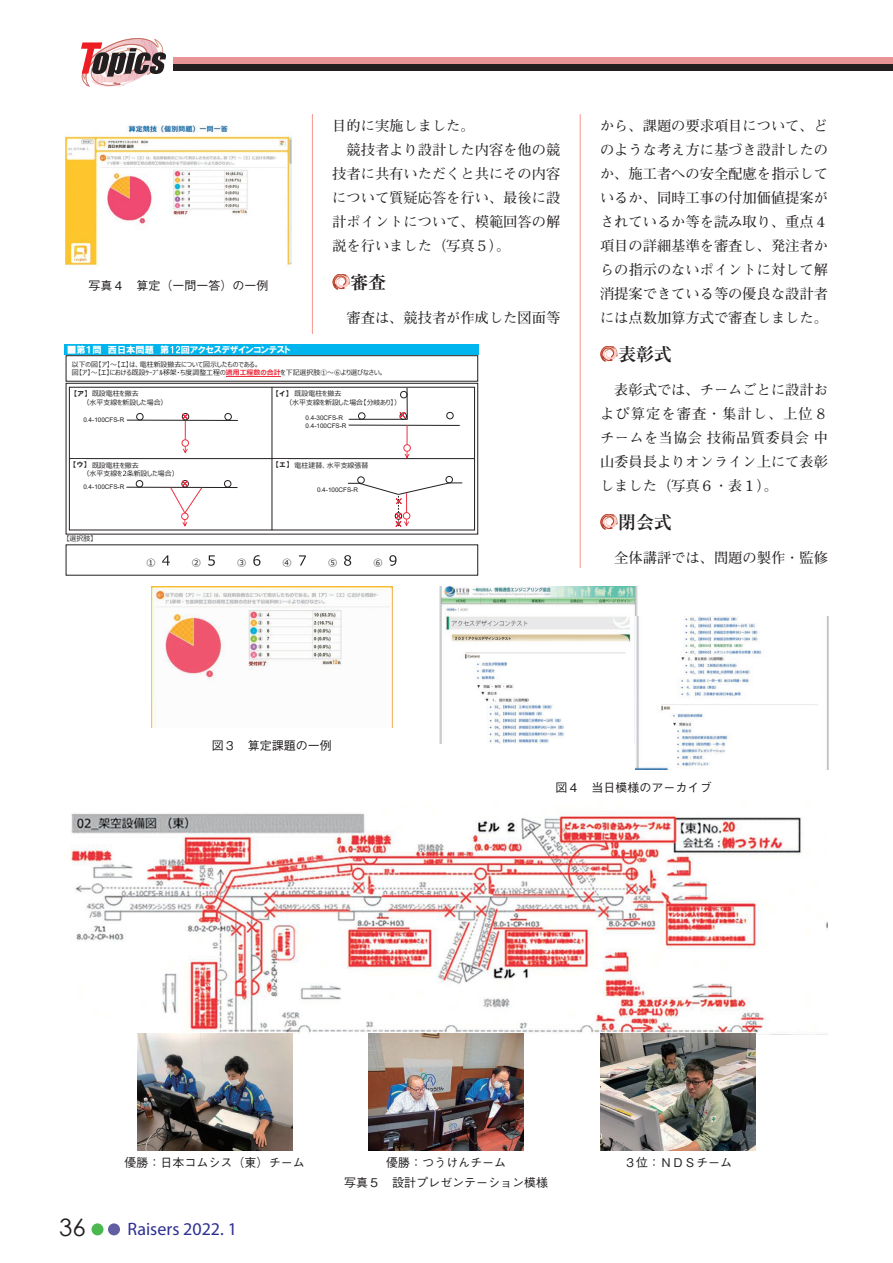
<style>
.page{position:relative;width:893px;height:1263px;background:#fff}
.page>*{position:absolute;margin:0;border:0;box-sizing:border-box;transform-origin:0 0}
.t1{font:24px "Century Gothic";color:#231f20}
.t2{font:18px "Myriad Pro";color:#2e3092}
.大見出し-1行{font:700 18px "Ryumin Pr 6 N";color:#231f20}
.本文{font:700 14.25px/24px "Futo Min A101 Pr 6 N";color:#231f20;text-align:justify}
.t3{font:500 12px "Gothic BBB Pr 6 N";color:#231f20}
.t4{font:9.15px "HGP Soei Kakugothic UB";color:#fff}
.t5{font:9.15px "Meiryo UI";color:#231f20}
.t6{font:6.9px/8.2px "Meiryo UI";color:#231f20}
.t7{font:6.9px "HGP Soei Kakugothic UB";color:#231f20}
.t8{font:6.45px "Arial";letter-spacing:-.005em;color:#231f20}
.t9{font:6.3px "Arial";color:#231f20}
.s1{font-weight:700;color:#ee2f3f}
</style>
<div class="page">
<div style="left:92px;top:1223px;width:12px;height:12px;background:#4ab84f;border-radius:50%"></div>
<div style="left:108px;top:1223px;width:12px;height:12px;background:#635ea3;border-radius:50%"></div>
<div style="left:173px;top:58px;width:720px;height:6px;background:#e89395"></div>
<div style="left:173px;top:64px;width:720px;height:6px;background:#231f20"></div>
<svg style="left:81px;top:38px;width:85px;height:49px"></svg>
<hr style="left:312px;top:114px;width:1px;height:1079px;background:#f5968e">
<hr style="left:580px;top:114px;width:1px;height:1079px;background:#f5968e">
<svg style="left:333px;top:274px;width:17px;height:15px"></svg>
<svg style="left:601px;top:346px;width:16px;height:15px"></svg>
<svg style="left:601px;top:514px;width:16px;height:15px"></svg>
<div style="left:64px;top:334px;width:496px;height:863px;background:#fff"></div>
<div style="left:560px;top:568px;width:268px;height:627px;background:#fff"></div>
<img style="left:66px;top:125px;width:225px;height:142px">
<div style="left:64px;top:344px;width:415px;height:10px;background:#00b5ed"></div>
<svg style="left:171px;top:346px;width:9px;height:7px"></svg>
<div style="left:66px;top:355px;width:412px;height:27px;border:1px solid #231f20"></div>
<hr style="left:226px;top:376px;width:55px;height:1px;background:#ee2f3f">
<div style="left:66px;top:383px;width:412px;height:151px;border:1px solid #231f20"></div>
<svg style="left:162px;top:555px;width:8px;height:11px"></svg>
<svg style="left:208px;top:555px;width:7px;height:11px"></svg>
<svg style="left:253px;top:555px;width:7px;height:11px"></svg>
<svg style="left:299px;top:555px;width:7px;height:11px"></svg>
<svg style="left:344px;top:555px;width:7px;height:11px"></svg>
<svg style="left:389px;top:555px;width:7px;height:11px"></svg>
<hr style="left:272px;top:387px;width:1px;height:143px;background:#231f20">
<hr style="left:69px;top:458px;width:406px;height:1px;background:#231f20">
<hr style="left:69px;top:387px;width:1px;height:143px;background:#231f20">
<hr style="left:474px;top:387px;width:1px;height:143px;background:#231f20">
<hr style="left:69px;top:387px;width:406px;height:1px;background:#231f20">
<hr style="left:69px;top:530px;width:406px;height:1px;background:#231f20">
<div style="left:136px;top:413px;width:7px;height:7px;border:1px solid #231f20;border-radius:50%"></div>
<div style="left:225px;top:413px;width:7px;height:7px;border:1px solid #231f20;border-radius:50%"></div>
<hr style="left:127px;top:420px;width:111px;height:1px;background:#231f20">
<div style="left:182px;top:439px;width:7px;height:8px;border:1px solid #ee2f3f;border-radius:50%"></div>
<svg style="left:183px;top:446px;width:5px;height:7px"></svg>
<svg style="left:181px;top:413px;width:8px;height:27px"></svg>
<div style="left:357px;top:476px;width:8px;height:8px;border:1px solid #231f20;border-radius:50%"></div>
<div style="left:446px;top:476px;width:7px;height:7px;border:1px solid #231f20;border-radius:50%"></div>
<svg style="left:348px;top:482px;width:114px;height:45px"></svg>
<div style="left:136px;top:480px;width:7px;height:7px;border:1px solid #231f20;border-radius:50%"></div>
<div style="left:224px;top:480px;width:7px;height:7px;border:1px solid #231f20;border-radius:50%"></div>
<hr style="left:126px;top:487px;width:112px;height:1px;background:#231f20">
<div style="left:181px;top:513px;width:8px;height:7px;border:1px solid #ee2f3f;border-radius:50%"></div>
<svg style="left:182px;top:520px;width:5px;height:7px"></svg>
<svg style="left:170px;top:480px;width:33px;height:34px"></svg>
<div style="left:358px;top:412px;width:7px;height:8px;border:1px solid #231f20;border-radius:50%"></div>
<div style="left:446px;top:412px;width:7px;height:7px;border:1px solid #231f20;border-radius:50%"></div>
<hr style="left:407px;top:388px;width:1px;height:32px;background:#231f20">
<hr style="left:349px;top:425px;width:111px;height:1px;background:#231f20">
<hr style="left:349px;top:419px;width:58px;height:1px;background:#231f20">
<div style="left:403px;top:444px;width:8px;height:8px;border:1px solid #ee2f3f;border-radius:50%"></div>
<svg style="left:405px;top:451px;width:5px;height:7px"></svg>
<svg style="left:407px;top:425px;width:1px;height:20px"></svg>
<div style="left:400px;top:391px;width:7px;height:7px;border:1px solid #231f20;border-radius:50%"></div>
<div style="left:400px;top:413px;width:7px;height:7px;border:1px solid #231f20;border-radius:50%"></div>
<svg style="left:399px;top:412px;width:7px;height:7px"></svg>
<img style="left:151px;top:586px;width:242px;height:142px">
<img style="left:71px;top:813px;width:757px;height:221px">
<img style="left:439px;top:586px;width:198px;height:157px">
<img style="left:636px;top:616px;width:192px;height:153px">
<img style="left:601px;top:1034px;width:155px;height:116px">
<img style="left:369px;top:1034px;width:155px;height:116px">
<img style="left:137px;top:1034px;width:155px;height:116px">
<p class="t3" style="left:88px;top:276px;width:181px">写真４　算定（一問一答）の一例</p>
<p class="本文" style="left:332px;top:113px;width:144px">目的に実施しました。</p>
<p class="本文" style="left:332px;top:137px;width:229px">　競技者より設計した内容を他の競技者に共有いただくと共にその内容について質疑応答を行い、最後に設計ポイントについて、模範回答の解説を行いました（写真５）。</p>
<p class="大見出し-1行" style="left:350px;top:267px;width:37px">審査</p>
<p class="本文" style="left:332px;top:305px;width:229px">　審査は、競技者が作成した図面等</p>
<p class="t4" style="left:67px;top:345px;width:104px">■第１問 西日本問題 第</p>
<p class="t4" style="left:181px;top:345px;width:111px">回アクセスデザインコンテスト</p>
<p class="t6" style="left:72px;top:361px;width:314px">以下の図【ア】～【エ】は、電柱新設撤去について図示したものである。<br>図【ア】～【エ】における既設ｹｰﾌﾞﾙ移架・ち度調整工程の<span class="s1">適用工程数の合計</span>を下記選択肢①～⑥より選びなさい。</p>
<p class="t6" style="left:83px;top:390px;width:86px;text-indent:9px">既設電柱を撤去<br>（水平支線を新設した場合）</p>
<p class="t6" style="left:285px;top:390px;width:117px;text-indent:9px">既設電柱を撤去<br>（水平支線を新設した場合【分岐あり】）</p>
<p class="t7" style="left:74px;top:390px;width:14px">【ア】</p>
<p class="t7" style="left:276px;top:390px;width:14px">【イ】</p>
<p class="t9" style="left:83px;top:415px;width:42px">0.4-100CFS-R</p>
<p class="t8" style="left:306px;top:414px;width:39px">0.4-30CFS-R</p>
<p class="t9" style="left:306px;top:421px;width:42px">0.4-100CFS-R</p>
<p class="t7" style="left:74px;top:461px;width:14px">【ウ】</p>
<p class="t7" style="left:276px;top:461px;width:15px">【エ】</p>
<p class="t6" style="left:83px;top:461px;width:97px;text-indent:9px">既設電柱を撤去<br>（水平支線を 条新設した場合）</p>
<p class="t6" style="left:295px;top:461px;width:75px">電柱建替、水平支線張替</p>
<p class="t9" style="left:83px;top:483px;width:42px">0.4-100CFS-R</p>
<p class="t6" style="left:66px;top:535px;width:29px">【選択肢】</p>
<p class="t8" style="left:317px;top:485px;width:42px">0.4-100CFS-R</p>
<p class="t5" style="left:146px;top:556px;width:11px">①</p>
<p class="t5" style="left:192px;top:556px;width:11px">②</p>
<p class="t5" style="left:237px;top:556px;width:11px">③</p>
<p class="t5" style="left:283px;top:556px;width:11px">④</p>
<p class="t5" style="left:328px;top:556px;width:11px">⑤</p>
<p class="t5" style="left:373px;top:556px;width:11px">⑥</p>
<p class="本文" style="left:600px;top:113px;width:229px">から、課題の要求項目について、どのような考え方に基づき設計したのか、施工者への安全配慮を指示しているか、同時工事の付加価値提案がされているか等を読み取り、重点４項目の詳細基準を審査し、発注者からの指示のないポイントに対して解消提案できている等の優良な設計者には点数加算方式で審査しました。</p>
<p class="大見出し-1行" style="left:618px;top:339px;width:55px">表彰式</p>
<p class="本文" style="left:600px;top:377px;width:230px">　表彰式では、チームごとに設計および算定を審査・集計し、上位８チームを当協会 技術品質委員会 中山委員長よりオンライン上にて表彰しました（写真６・表１）。</p>
<p class="大見出し-1行" style="left:618px;top:507px;width:55px">閉会式</p>
<p class="本文" style="left:600px;top:545px;width:229px">　全体講評では、問題の製作・監修</p>
<p class="t3" style="left:212px;top:736px;width:121px">図３　算定課題の一例</p>
<p class="t3" style="left:556px;top:778px;width:157px">図４　当日模様のアーカイブ</p>
<p class="t3" style="left:125px;top:1153px;width:181px">優勝：日本コムシス（東）チーム</p>
<p class="t3" style="left:386px;top:1153px;width:121px">優勝：つうけんチーム</p>
<p class="t3" style="left:624px;top:1153px;width:109px">３位：ＮＤＳチーム</p>
<h1 class="t1" style="left:59px;top:1210px;width:28px">36</h1>
<p class="t2" style="left:128px;top:1219px;width:111px">Raisers 2022. 1</p>
<p class="t3" style="left:344px;top:1173px;width:205px">写真５　設計プレゼンテーション模様</p>
</div>
